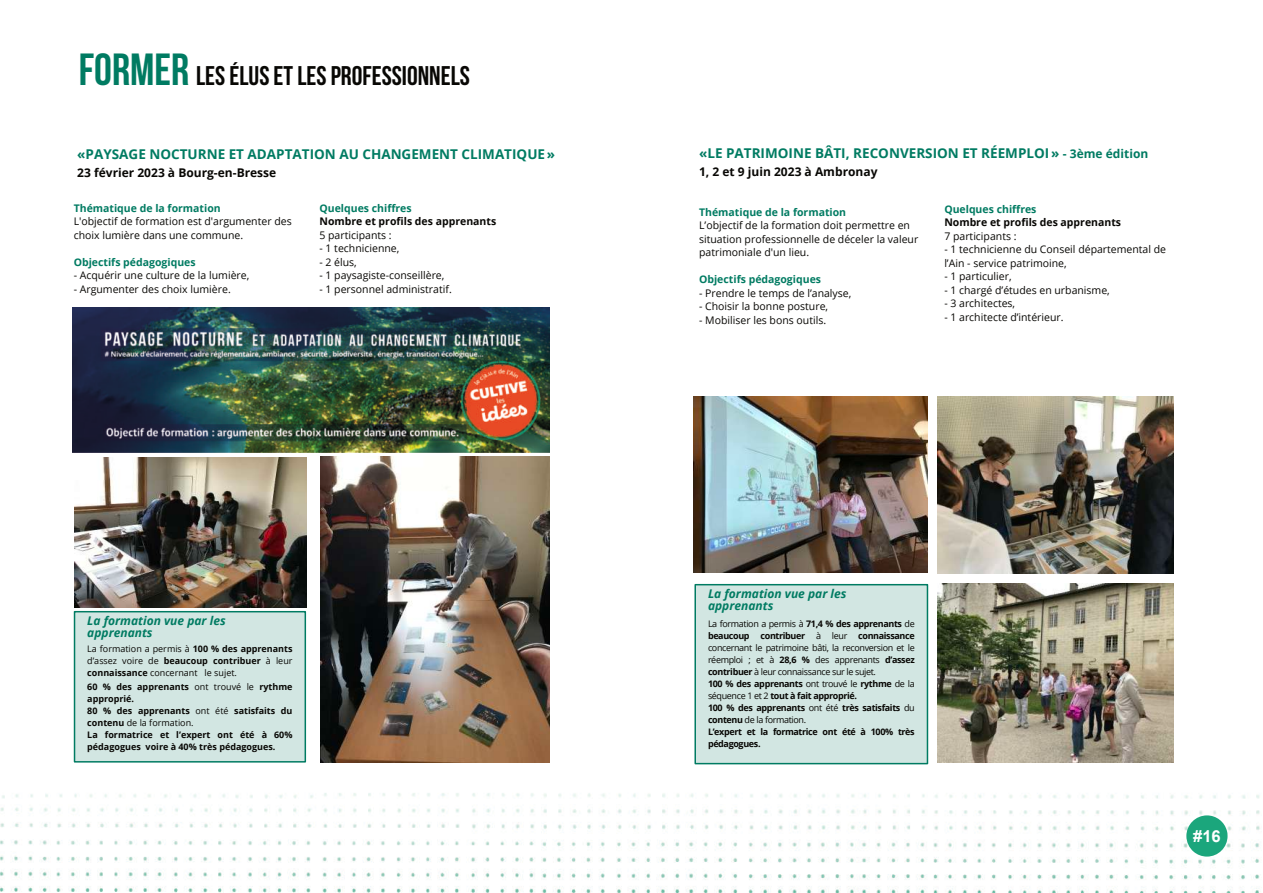
<style>
.page{position:relative;width:1263px;height:893px;background:#fff}
.page>*{position:absolute;margin:0;border:0;box-sizing:border-box;transform-origin:0 0}
.t1{font:27px "Bebas Neue";color:#080704}
.t2{font:700 16.5px "Arial";color:#fff}
.t3{font:700 13.5px "Open Sans";color:#007b62}
.t4{font:italic 700 12px/12px "Open Sans";color:#007b62}
.t5{font:700 12px "Open Sans";color:#080704}
.t6{font:10.5px/13.5px "Open Sans";color:#080704}
.t7{font:700 10.5px "Open Sans";color:#007b62}
.t8{font:700 10.5px "Open Sans";color:#080704}
.t9{font:700 9px/12px "Open Sans";letter-spacing:-.04em;color:#080704}
.t10{font:700 9px/12px "Open Sans";color:#080704}
.t11{font:9px/12px "Open Sans";color:#080704;text-align:justify}
.s1{font-size:45px;color:#007b62}
.s2{font-weight:700}
.s3{font-weight:400}
.s4{font-size:12px}
</style>
<div class="page">
<div style="left:74px;top:611px;width:232px;height:152px;background:#d2e6e2;border:2px solid #007b62"></div>
<div style="left:694px;top:584px;width:234px;height:180px;background:#d2e6e2;border:2px solid #007b62"></div>
<img style="left:0;top:793px;width:1260px;height:100px">
<svg style="left:1186px;top:815px;width:41px;height:42px"></svg>
<img style="left:321px;top:457px;width:229px;height:305px">
<img style="left:74px;top:457px;width:233px;height:151px">
<img style="left:937px;top:396px;width:237px;height:177px">
<img style="left:937px;top:584px;width:236px;height:178px">
<img style="left:73px;top:307px;width:476px;height:145px">
<img style="left:693px;top:397px;width:235px;height:176px">
<h1 class="t1" style="left:79px;top:65px;width:393px"><span class="s1">FORMER</span> LES ÉLUS ET LES PROFESSIONNELS</h1>
<p class="t3" style="left:77px;top:148px;width:479px">«PAYSAGE NOCTURNE ET ADAPTATION AU CHANGEMENT CLIMATIQUE»</p>
<p class="t5" style="left:77px;top:167px;width:200px">23 février 2023 à Bourg-en-Bresse</p>
<p class="t7" style="left:74px;top:204px;width:149px">Thématique de la formation</p>
<p class="t6" style="left:74px;top:216px;width:219px">L'objectif de formation est d'argumenter des choix lumière dans une commune.</p>
<p class="t7" style="left:74px;top:258px;width:123px">Objectifs pédagogiques</p>
<p class="t6" style="left:74px;top:270px;width:177px">- Acquérir une culture de la lumière,</p>
<p class="t6" style="left:74px;top:283px;width:159px">- Argumenter des choix lumière.</p>
<p class="t7" style="left:319px;top:204px;width:94px">Quelques chiffres</p>
<p class="t8" style="left:319px;top:217px;width:178px">Nombre et profils des apprenants</p>
<p class="t6" style="left:319px;top:229px;width:74px">5 participants :</p>
<p class="t6" style="left:319px;top:243px;width:81px">- 1 technicienne,</p>
<p class="t6" style="left:319px;top:256px;width:39px">- 2 élus,</p>
<p class="t6" style="left:319px;top:270px;width:126px">- 1 paysagiste-conseillère,</p>
<p class="t6" style="left:319px;top:283px;width:134px">- 1 personnel administratif.</p>
<p class="t4" style="left:87px;top:616px;width:140px">La formation vue par les apprenants</p>
<p class="t11" style="left:87px;top:644px;width:207px">La formation a permis à <span class="s2">100 % des apprenants </span>d’assez voire de <span class="s2">beaucoup contribuer</span> à leur <span class="s2">connaissance</span> concernant le sujet.</p>
<p class="t10" style="left:87px;top:681px;width:207px">60 % des apprenants <span class="s3">ont trouvé le</span> rythme approprié.<br>80 % des apprenants <span class="s3">ont été</span> satisfaits du contenu <span class="s3">de la formation.<br></span>La formatrice et l’expert ont été à 60% pédagogues voire à 40% très pédagogues.</p>
<p class="t3" style="left:699px;top:148px;width:451px">«LE PATRIMOINE BÂTI, RECONVERSION ET RÉEMPLOI» <span class="s4">- 3ème édition</span></p>
<p class="t5" style="left:699px;top:167px;width:180px">1, 2 et 9 juin 2023 à Ambronay</p>
<p class="t7" style="left:699px;top:207px;width:149px">Thématique de la formation</p>
<p class="t6" style="left:699px;top:219px;width:221px">L’objectif de la formation doit permettre en situation professionnelle de déceler la valeur patrimoniale d'un lieu.</p>
<p class="t7" style="left:699px;top:275px;width:123px">Objectifs pédagogiques</p>
<p class="t6" style="left:699px;top:287px;width:154px">- Prendre le temps de l’analyse,</p>
<p class="t6" style="left:699px;top:300px;width:131px">- Choisir la bonne posture,</p>
<p class="t6" style="left:699px;top:314px;width:129px">- Mobiliser les bons outils.</p>
<p class="t7" style="left:944px;top:205px;width:94px">Quelques chiffres</p>
<p class="t8" style="left:944px;top:218px;width:178px">Nombre et profils des apprenants</p>
<p class="t6" style="left:944px;top:230px;width:74px">7 participants :</p>
<p class="t6" style="left:944px;top:244px;width:223px">- 1 technicienne du Conseil départemental de l’Ain - service patrimoine,</p>
<p class="t6" style="left:944px;top:271px;width:69px">- 1 particulier,</p>
<p class="t6" style="left:944px;top:284px;width:167px">- 1 chargé d’études en urbanisme,</p>
<p class="t6" style="left:944px;top:298px;width:72px">- 3 architectes,</p>
<p class="t6" style="left:944px;top:311px;width:121px">- 1 architecte d’intérieur.</p>
<p class="t4" style="left:708px;top:589px;width:140px">La formation vue par les apprenants</p>
<p class="t9" style="left:708px;top:618px;width:208px"><span class="s3">La formation a permis à</span> 71,4 % des apprenants <span class="s3">de </span>beaucoup contribuer <span class="s3">à leur</span> connaissance <span class="s3">concernant le patrimoine bâti, la reconversion et le réemploi ; et à</span> 28,6 % <span class="s3">des apprenants</span> d’assez contribuer <span class="s3">à leur connaissance sur le sujet.<br></span>100 % des apprenants <span class="s3">ont trouvé le</span> rythme <span class="s3">de la séquence 1 et 2</span> tout à fait approprié.<br>100 % des apprenants <span class="s3">ont été</span> très satisfaits <span class="s3">du </span>contenu <span class="s3">de la formation.<br></span>L’expert et la formatrice ont été à 100% très pédagogues.</p>
<h2 class="t2" style="left:1193px;top:830px;width:29px">#16</h2>
</div>
